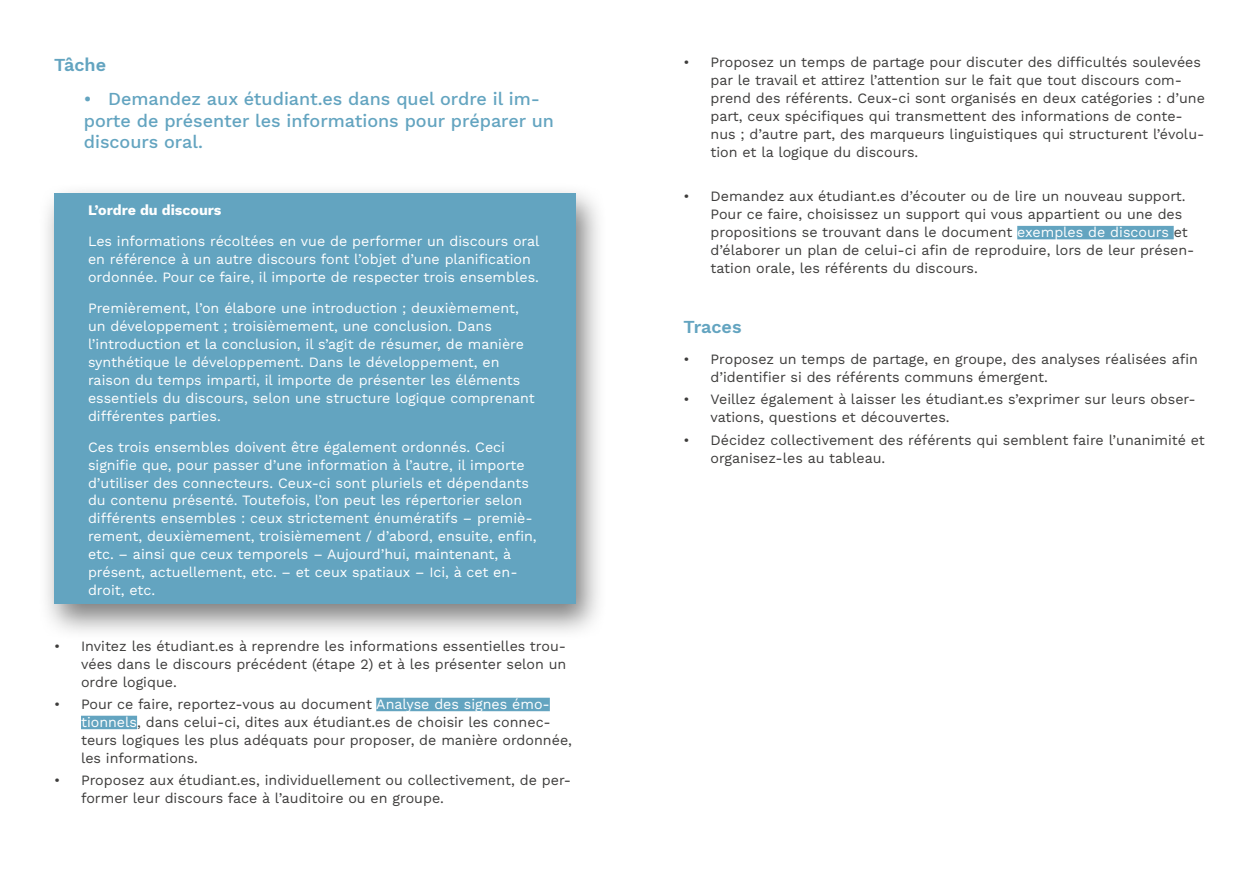
<style>
.page{position:relative;width:1259px;height:893px;background:#fff}
.page>*{position:absolute;margin:0;border:0;box-sizing:border-box;transform-origin:0 0}
.t1{font:500 18px/21.6px "Work Sans";color:#63a4c0}
.t2{font:600 18px "Work Sans";color:#63a4c0}
.t3{font:14.25px/18px "Work Sans";color:#3d3c3b}
.t4{font:14.25px/18px "Work Sans";color:#fff}
.t5{font:700 14.25px "Work Sans";color:#fff}
.s1{color:#fff}
</style>
<div class="page">
<div style="left:376px;top:698px;width:174px;height:13px;background:#63a4c0"></div>
<div style="left:81px;top:716px;width:56px;height:13px;background:#63a4c0"></div>
<div style="left:1017px;top:226px;width:156px;height:13px;background:#63a4c0"></div>
<div style="left:38px;top:182px;width:569px;height:458px;background:#000;opacity:.51"></div>
<div style="left:54px;top:193px;width:521px;height:411px;background:#63a4c0"></div>
<p class="t2" style="left:54px;top:51px;width:54px">Tâche</p>
<p class="t1" style="left:84px;top:87px;width:472px">• Demandez aux étudiant.es dans quel ordre il im&shy;porte de présenter les informations pour préparer un discours oral.</p>
<p class="t5" style="left:88px;top:200px;width:135px">L’ordre du discours</p>
<p class="t4" style="left:88px;top:232px;width:453px">Les informations récoltées en vue de performer un discours oral en référence à un autre discours font l’objet d’une planification ordonnée. Pour ce faire, il importe de respecter trois ensembles.</p>
<p class="t4" style="left:88px;top:298px;width:448px">Premièrement, l’on élabore une introduction ; deuxièmement, un développement ; troisièmement, une conclusion. Dans l’introduction et la conclusion, il s’agit de résumer, de manière synthétique le développement. Dans le développement, en raison du temps imparti, il importe de présenter les éléments essentiels du discours, selon une structure logique comprenant différentes parties.</p>
<p class="t4" style="left:88px;top:437px;width:450px">Ces trois ensembles doivent être également ordonnés. Ceci signifie que, pour passer d’une information à l’autre, il importe d’utiliser des connecteurs. Ceux-ci sont pluriels et dépendants du contenu présenté. Toutefois, l’on peut les répertorier selon différents ensembles : ceux strictement énumératifs – premiè&shy;rement, deuxièmement, troisièmement / d’abord, ensuite, enfin, etc. – ainsi que ceux temporels – Aujourd’hui, maintenant, à présent, actuellement, etc. – et ceux spatiaux – Ici, à cet en&shy;droit, etc.</p>
<p class="t3" style="left:81px;top:636px;width:487px;text-align:justify;text-indent:-27px">• Invitez les étudiant.es à reprendre les informations essentielles trou&shy;vées dans le discours précédent (étape 2) et à les présenter selon un ordre logique.</p>
<p class="t3" style="left:81px;top:694px;width:492px;text-indent:-27px">• Pour ce faire, reportez-vous au document <span class="s1">Analyse des signes émo&shy;tionnels</span>, dans celui-ci, dites aux étudiant.es de choisir les connec&shy;teurs logiques les plus adéquats pour proposer, de manière ordonnée, les informations.</p>
<p class="t3" style="left:81px;top:771px;width:491px;text-indent:-27px">• Proposez aux étudiant.es, individuellement ou collectivement, de per&shy;former leur discours face à l’auditoire ou en groupe.</p>
<p class="t3" style="left:710px;top:53px;width:496px;text-indent:-27px">• Proposez un temps de partage pour discuter des difficultés soulevées par le travail et attirez l’attention sur le fait que tout discours com&shy;prend des référents. Ceux-ci sont organisés en deux catégories : d’une part, ceux spécifiques qui transmettent des informations de conte&shy;nus ; d’autre part, des marqueurs linguistiques qui structurent l’évolu&shy;tion et la logique du discours.</p>
<p class="t3" style="left:710px;top:187px;width:485px;text-indent:-27px">• Demandez aux étudiant.es d’écouter ou de lire un nouveau support.<br>Pour ce faire, choisissez un support qui vous appartient ou une des propositions se trouvant dans le document <span class="s1">exemples de discours</span> et d’élaborer un plan de celui-ci afin de reproduire, lors de leur présen&shy;tation orale, les référents du discours.</p>
<p class="t2" style="left:683px;top:314px;width:60px">Traces</p>
<p class="t3" style="left:710px;top:350px;width:489px;text-indent:-27px">• Proposez un temps de partage, en groupe, des analyses réalisées afin d’identifier si des référents communs émergent.</p>
<p class="t3" style="left:710px;top:390px;width:486px;text-indent:-27px">• Veillez également à laisser les étudiant.es s’exprimer sur leurs obser&shy;vations, questions et découvertes.</p>
<p class="t3" style="left:710px;top:430px;width:496px;text-indent:-27px">• Décidez collectivement des référents qui semblent faire l’unanimité et organisez-les au tableau.</p>
</div>
